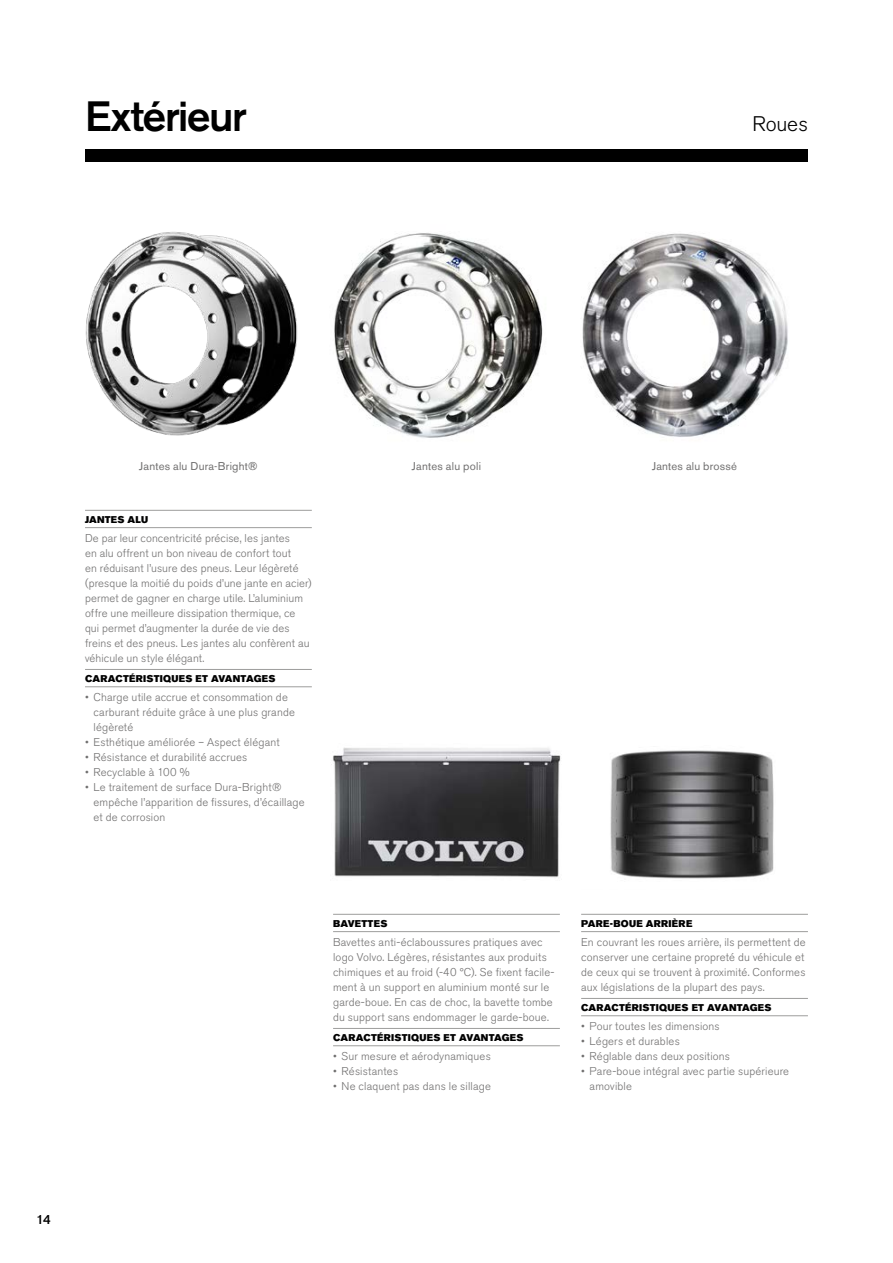
<style>
.page{position:relative;width:893px;height:1263px;background:#fff}
.page>*{position:absolute;margin:0;border:0;box-sizing:border-box;transform-origin:0 0}
.t1{font:500 42px "Volvo Sans Pro";letter-spacing:-.03em;color:#000}
.t2{font:300 21px "Volvo Sans Pro";letter-spacing:-.005em;color:#000}
.t3{font:500 12.75px "Volvo Sans Pro";color:#000}
.t4{font:300 11.25px/15px "Volvo Sans Pro";letter-spacing:.015em;color:#706f6f}
.t5{font:11.25px "Volvo Sans Pro";letter-spacing:.02em;color:#706f6f}
.t6{font:9.75px "Volvo Sans Pro Super";letter-spacing:.025em;color:#000}
</style>
<div class="page">
<div style="left:85px;top:149px;width:723px;height:13px;background:#000"></div>
<img style="left:331px;top:747px;width:230px;height:131px">
<img style="left:610px;top:750px;width:164px;height:129px">
<img style="left:582px;top:233px;width:206px;height:204px">
<img style="left:334px;top:233px;width:209px;height:205px">
<img style="left:85px;top:232px;width:213px;height:204px">
<hr style="left:85px;top:510px;width:227px;height:1px;background:#9d9d9c">
<hr style="left:85px;top:527px;width:227px;height:1px;background:#9d9d9c">
<hr style="left:85px;top:669px;width:227px;height:1px;background:#9d9d9c">
<hr style="left:85px;top:686px;width:227px;height:1px;background:#9d9d9c">
<hr style="left:333px;top:914px;width:227px;height:1px;background:#9d9d9c">
<hr style="left:333px;top:931px;width:227px;height:1px;background:#9d9d9c">
<hr style="left:333px;top:1028px;width:227px;height:1px;background:#9d9d9c">
<hr style="left:333px;top:1045px;width:227px;height:1px;background:#9d9d9c">
<hr style="left:581px;top:914px;width:227px;height:1px;background:#9d9d9c">
<hr style="left:581px;top:931px;width:227px;height:1px;background:#9d9d9c">
<hr style="left:581px;top:998px;width:227px;height:1px;background:#9d9d9c">
<hr style="left:581px;top:1015px;width:227px;height:1px;background:#9d9d9c">
<h1 class="t1" style="left:85px;top:91px;width:163px">Extérieur</h1>
<h2 class="t2" style="left:753px;top:112px;width:57px">Roues</h2>
<p class="t5" style="left:139px;top:460px;width:120px">Jantes alu Dura-Bright®</p>
<p class="t5" style="left:412px;top:460px;width:70px">Jantes alu poli</p>
<p class="t5" style="left:652px;top:460px;width:86px">Jantes alu brossé</p>
<p class="t6" style="left:85px;top:513px;width:65px">JANTES ALU</p>
<p class="t4" style="left:85px;top:531px;width:228px">De par leur concentricité précise, les jantes<br>en alu offrent un bon niveau de confort tout<br>en réduisant l’usure des pneus. Leur légèreté (presque la moitié du poids d’une jante en acier) permet de gagner en charge utile. L’aluminium offre une meilleure dissipation thermique, ce qui permet d’augmenter la durée de vie des freins et des pneus. Les jantes alu confèrent au véhicule un style élégant.</p>
<p class="t6" style="left:85px;top:672px;width:192px">CARACTÉRISTIQUES ET AVANTAGES</p>
<p class="t4" style="left:94px;top:690px;width:203px;text-indent:-9px">• Charge utile accrue et consommation de carburant réduite grâce à une plus grande légèreté</p>
<p class="t4" style="left:85px;top:735px;width:196px">• Esthétique améliorée – Aspect élégant</p>
<p class="t4" style="left:85px;top:750px;width:164px">• Résistance et durabilité accrues</p>
<p class="t4" style="left:85px;top:765px;width:106px">• Recyclable à 100 %</p>
<p class="t4" style="left:94px;top:780px;width:213px;text-indent:-9px">• Le traitement de surface Dura-Bright® empêche l’apparition de fissures, d’écaillage et de corrosion</p>
<p class="t6" style="left:333px;top:917px;width:56px">BAVETTES</p>
<p class="t4" style="left:333px;top:935px;width:223px">Bavettes anti-éclaboussures pratiques avec logo Volvo. Légères, résistantes aux produits chimiques et au froid (-40 °C). Se fixent facile&shy;ment à un support en aluminium monté sur le garde-boue. En cas de choc, la bavette tombe du support sans endommager le garde-boue.</p>
<p class="t6" style="left:333px;top:1031px;width:192px">CARACTÉRISTIQUES ET AVANTAGES</p>
<p class="t4" style="left:333px;top:1049px;width:159px">• Sur mesure et aérodynamiques</p>
<p class="t4" style="left:333px;top:1064px;width:67px">• Résistantes</p>
<p class="t4" style="left:333px;top:1079px;width:159px">• Ne claquent pas dans le sillage</p>
<p class="t6" style="left:581px;top:917px;width:113px">PARE-BOUE ARRIÈRE</p>
<p class="t4" style="left:581px;top:935px;width:226px">En couvrant les roues arrière, ils permettent de conserver une certaine propreté du véhicule et de ceux qui se trouvent à proximité. Conformes aux législations de la plupart des pays.</p>
<p class="t6" style="left:581px;top:1001px;width:192px">CARACTÉRISTIQUES ET AVANTAGES</p>
<p class="t4" style="left:581px;top:1019px;width:140px">• Pour toutes les dimensions</p>
<p class="t4" style="left:581px;top:1034px;width:100px">• Légers et durables</p>
<p class="t4" style="left:581px;top:1049px;width:150px">• Réglable dans deux positions</p>
<p class="t4" style="left:590px;top:1064px;width:201px;text-indent:-9px">• Pare-boue intégral avec partie supérieure amovible</p>
<p class="t3" style="left:36px;top:1212px;width:16px">14</p>
</div>
